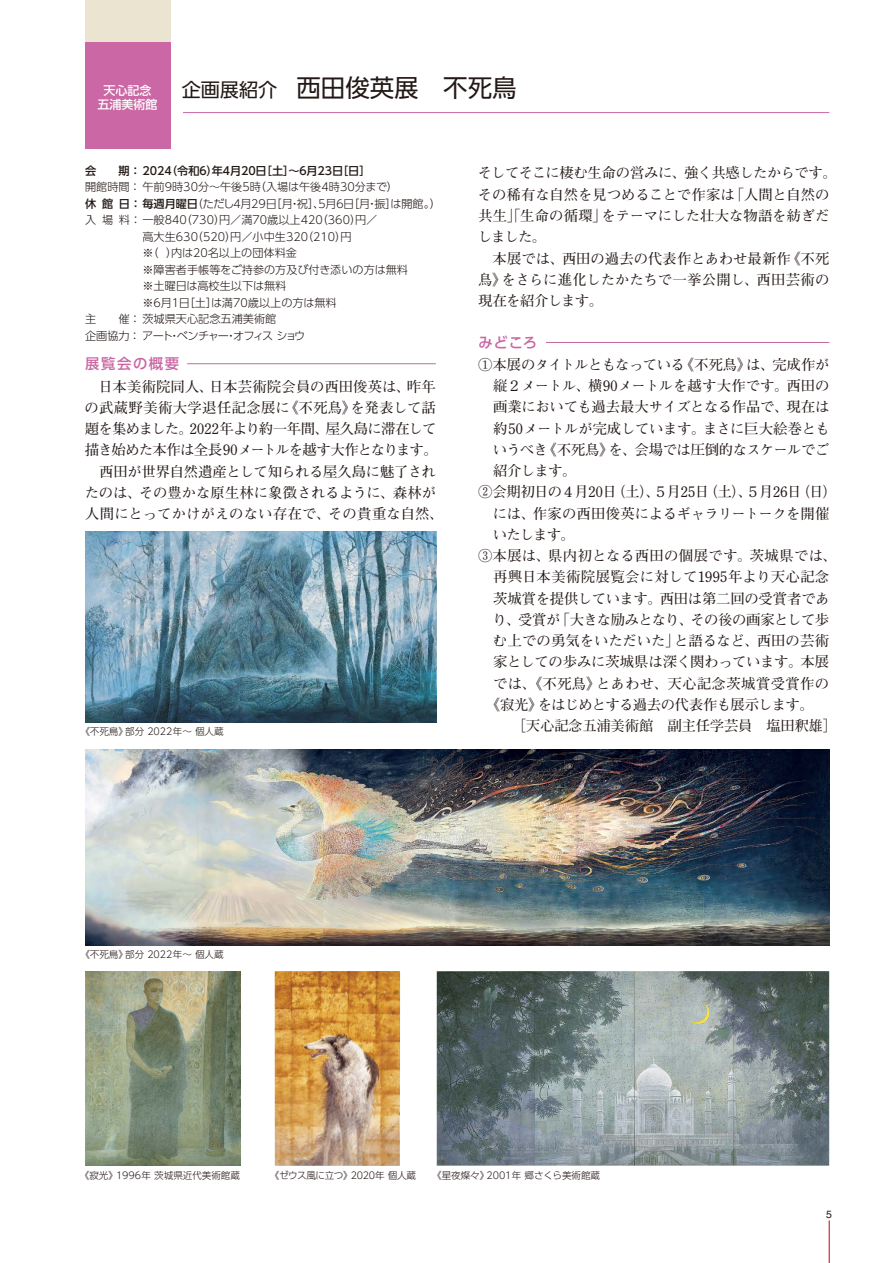
<style>
.page{position:relative;width:893px;height:1263px;background:#fff}
.page>*{position:absolute;margin:0;border:0;box-sizing:border-box;transform-origin:0 0}
.t1{font:24.45px "UD Shin Go Pro";color:#221815}
.t2{font:700 14.4px/21.3px "Futo Min A101 Pr 6 N";letter-spacing:-.015em;color:#221815}
.t3{font:700 14.4px "Futo Min A101 Pr 6 N";letter-spacing:-.035em;color:#221815}
.t4{font:700 14.4px "Futo Min A101 Pr 6 N";letter-spacing:-.04em;color:#221815}
.t5{font:700 14.4px "Futo Min A101 Pr 6 N";letter-spacing:.025em;color:#221815}
.t6{font:700 14.4px "Futo Min A101 Pr 6 N";letter-spacing:.015em;color:#221815}
.t7{font:700 14.4px "Futo Min A101 Pr 6 N";letter-spacing:.03em;color:#221815}
.t8{font:700 14.4px "Futo Min A101 Pr 6 N";letter-spacing:-.045em;color:#221815}
.t9{font:500 14.4px "UD Shin Go Pro";letter-spacing:.105em;color:#ca67a4}
.t10{font:500 12px/14.4px "UD Shin Go Pro";color:#fff;text-align:center}
.t11{font:300 11.1px "UD Shin Go Pro";color:#221815}
.t12{font:300 11.1px "UD Shin Go Pro";letter-spacing:-.085em;color:#221815}
.t13{font:500 11.1px "UD Shin Go Pro";letter-spacing:-.01em;color:#221815}
.t14{font:10.5px "Helvetica";color:#221815}
.t15{font:300 9.6px "UD Shin Go Pro";letter-spacing:-.01em;color:#221815}
.t16{font:300 9.6px "UD Shin Go Pro";letter-spacing:-.035em;color:#221815}
.s1{font-size:19.2px}
.s2{font-weight:500}
</style>
<div class="page">
<hr style="left:829px;top:1220px;width:1px;height:43px;background:#c7000b">
<hr style="left:183px;top:112px;width:646px;height:1px;background:#ca67a4">
<img style="left:85px;top:971px;width:155px;height:195px">
<img style="left:437px;top:971px;width:392px;height:195px">
<img style="left:275px;top:971px;width:125px;height:195px">
<img style="left:86px;top:749px;width:743px;height:196px">
<img style="left:85px;top:531px;width:351px;height:192px">
<div style="left:85px;top:0;width:85px;height:43px;background:#eae4d1"></div>
<div style="left:85px;top:43px;width:85px;height:106px;background:#ca67a4"></div>
<hr style="left:546px;top:342px;width:283px;height:1px;background:#ca67a4">
<hr style="left:187px;top:363px;width:249px;height:1px;background:#ca67a4">
<p class="t10" style="left:98px;top:83px;width:61px">天心記念五浦美術館</p>
<h1 class="t1" style="left:182px;top:68px;width:336px"><span class="s1">企画展紹介　</span>西田俊英展　不死鳥</h1>
<p class="t13" style="left:85px;top:162px;width:287px">会　　期 ： 2024（令和６）年４月20日［土］～６月23日［日］</p>
<p class="t11" style="left:85px;top:178px;width:315px">開館時間： 午前9時30分～午後5時（入場は午後4時30分まで）</p>
<p class="t12" style="left:85px;top:195px;width:357px"><span class="s2">休館日 ： 毎週月曜日</span>（ただし４月29日［月・祝］、５月６日［月・振］は開館。）</p>
<p class="t11" style="left:85px;top:211px;width:294px">入場料： 一般840（730）円／満70歳以上420（360）円／</p>
<p class="t11" style="left:142px;top:228px;width:211px">高大生630（520）円／小中生320（210）円</p>
<p class="t11" style="left:142px;top:244px;width:156px">※（ ）内は20名以上の団体料金</p>
<p class="t11" style="left:142px;top:261px;width:267px">※障害者手帳等をご持参の方及び付き添いの方は無料</p>
<p class="t11" style="left:142px;top:277px;width:145px">※土曜日は高校生以下は無料</p>
<p class="t11" style="left:142px;top:293px;width:196px">※6月1日［土］は満70歳以上の方は無料</p>
<p class="t11" style="left:85px;top:310px;width:193px">主　　催： 茨城県天心記念五浦美術館</p>
<p class="t12" style="left:85px;top:326px;width:222px">企画協力 ： アート・ベンチャー・オフィス ショウ</p>
<p class="t2" style="left:85px;top:375px;width:360px">　日本美術院同人、日本芸術院会員の西田俊英は、昨年の武蔵野美術大学退任記念展に《不死鳥》を発表して話題を集めました。2022年より約一年間、屋久島に滞在して描き始めた本作は全長90メートルを越す大作となります。　西田が世界自然遺産として知られる屋久島に魅了されたのは、その豊かな原生林に象徴されるように、森林が人間にとってかけがえのない存在で、その貴重な自然、</p>
<p class="t9" style="left:85px;top:352px;width:96px">展覧会の概要</p>
<p class="t15" style="left:80px;top:724px;width:145px">《不死鳥》部分 2022年～個人蔵</p>
<p class="t2" style="left:478px;top:162px;width:361px">そしてそこに棲む生命の営みに、強く共感したからです。その稀有な自然を見つめることで作家は「人間と自然の共生」「生命の循環」をテーマにした壮大な物語を紡ぎだしました。<br>　本展では、西田の過去の代表作とあわせ最新作《不死鳥》をさらに進化したかたちで一挙公開し、西田芸術の現在を紹介します。</p>
<p class="t9" style="left:478px;top:331px;width:60px">みどころ</p>
<p class="t4" style="left:478px;top:353px;width:353px">①本展のタイトルともなっている《不死鳥》は、完成作が</p>
<p class="t2" style="left:493px;top:374px;width:338px">縦２メートル、横90メートルを越す大作です。西田の</p>
<p class="t2" style="left:493px;top:396px;width:338px">画業においても過去最大サイズとなる作品で、現在は</p>
<p class="t2" style="left:493px;top:417px;width:338px">約50メートルが完成しています。まさに巨大絵巻とも</p>
<p class="t3" style="left:493px;top:438px;width:338px">いうべき《不死鳥》を、会場では圧倒的なスケールでご</p>
<p class="t2" style="left:493px;top:459px;width:85px">紹介します。</p>
<p class="t3" style="left:478px;top:481px;width:360px">②会期初日の４月20日（土）、５月25日（土）、５月26日（日）</p>
<p class="t2" style="left:493px;top:502px;width:338px">には、作家の西田俊英によるギャラリートークを開催</p>
<p class="t2" style="left:493px;top:523px;width:84px">いたします。</p>
<p class="t5" style="left:478px;top:544px;width:360px">③本展は、県内初となる西田の個展です。茨城県では、</p>
<p class="t6" style="left:493px;top:566px;width:338px">再興日本美術院展覧会に対して1995年より天心記念</p>
<p class="t2" style="left:493px;top:587px;width:338px">茨城賞を提供しています。西田は第二回の受賞者であ</p>
<p class="t3" style="left:493px;top:608px;width:338px">り、受賞が「大きな励みとなり、その後の画家として歩</p>
<p class="t2" style="left:493px;top:630px;width:338px">む上での勇気をいただいた」と語るなど、西田の芸術</p>
<p class="t2" style="left:493px;top:651px;width:338px">家としての歩みに茨城県は深く関わっています。本展</p>
<p class="t7" style="left:493px;top:672px;width:338px">では、《不死鳥》とあわせ、天心記念茨城賞受賞作の</p>
<p class="t8" style="left:486px;top:693px;width:329px">《寂光》をはじめとする過去の代表作も展示します。</p>
<p class="t2" style="left:512px;top:715px;width:327px">［天心記念五浦美術館　副主任学芸員　塩田釈雄］</p>
<p class="t15" style="left:80px;top:946px;width:145px">《不死鳥》部分 2022年～個人蔵</p>
<p class="t15" style="left:80px;top:1167px;width:161px">《寂光》1996年茨城県近代美術館蔵</p>
<p class="t16" style="left:270px;top:1167px;width:148px">《ゼウス風に立つ》2020年個人蔵</p>
<p class="t15" style="left:432px;top:1167px;width:169px">《星夜燦々》2001年郷さくら美術館蔵</p>
<p class="t14" style="left:826px;top:1206px;width:7px">5</p>
</div>
